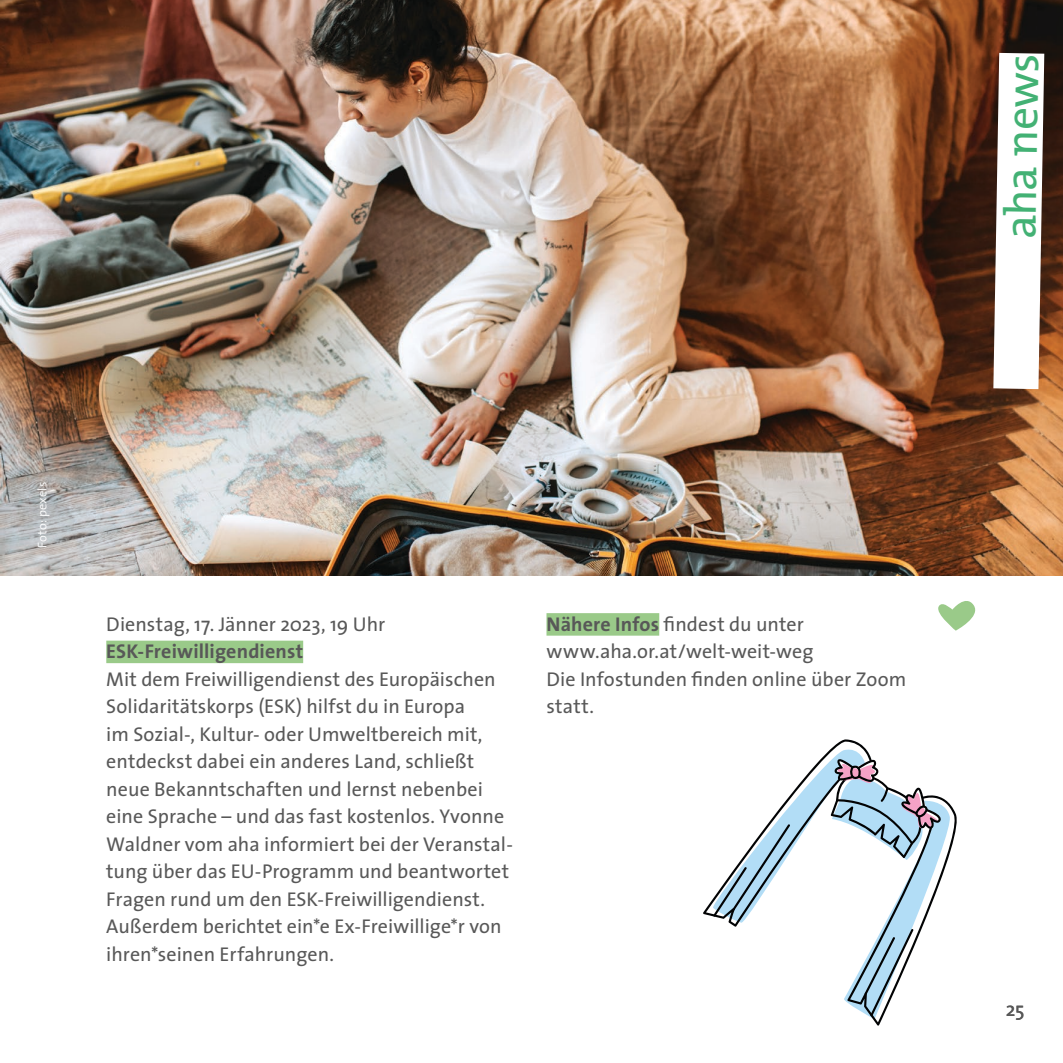
<style>
.page{position:relative;width:1063px;height:1063px;background:#fff}
.page>*{position:absolute;margin:0;border:0;box-sizing:border-box;transform-origin:0 0}
.t1{font:45px "The Mix";color:#43b174}
.t2{font:20px/27.5px "The Sans";letter-spacing:.005em;color:#585858}
.t3{font:700 20px "The Sans";letter-spacing:.005em;color:#585858}
.t4{font:20px "The Mix";color:#585858}
.t5{font:300 12.5px "The Sans";letter-spacing:.015em;color:#fff}
.s1{font-weight:700}
</style>
<div class="page">
<img style="left:0;top:0;width:1063px;height:576px">
<svg style="left:993px;top:53px;width:51px;height:336px"></svg>
<div style="left:106px;top:641px;width:197px;height:22px;background:#9aca89"></div>
<div style="left:546px;top:613px;width:113px;height:23px;background:#9aca89"></div>
<svg style="left:703px;top:739px;width:254px;height:287px"></svg>
<svg style="left:938px;top:601px;width:38px;height:30px"></svg>
<h1 class="t1" style="left:983px;top:238px;width:187px;rotate:-89deg">aha news</h1>
<p class="t5" style="left:32px;top:548px;width:68px;rotate:-90deg">Foto: pexels</p>
<p class="t2" style="left:106px;top:610px;width:281px">Dienstag, 17. Jänner 2023, 19 Uhr</p>
<p class="t3" style="left:106px;top:635px;width:198px">ESK-Freiwilligendienst</p>
<p class="t2" style="left:106px;top:665px;width:408px">Mit dem Freiwilligendienst des Europäischen Solidaritätskorps (ESK) hilfst du in Europa<br>im Sozial-, Kultur- oder Umweltbereich mit, entdeckst dabei ein anderes Land, schließt neue Bekanntschaften und lernst nebenbei eine Sprache – und das fast kostenlos. Yvonne Waldner vom aha informiert bei der Veranstal&shy;tung über das EU-Programm und beantwortet Fragen rund um den ESK-Freiwilligendienst.<br>Außerdem berichtet ein*e Ex-Freiwillige*r von ihren*seinen Erfahrungen.</p>
<p class="t2" style="left:546px;top:610px;width:361px"><span class="s1">Nähere Infos</span> findest du unter www.aha.or.at/welt-weit-weg<br>Die Infostunden finden online über Zoom statt.</p>
<p class="t4" style="left:1006px;top:992px;width:20px">25</p>
</div>
